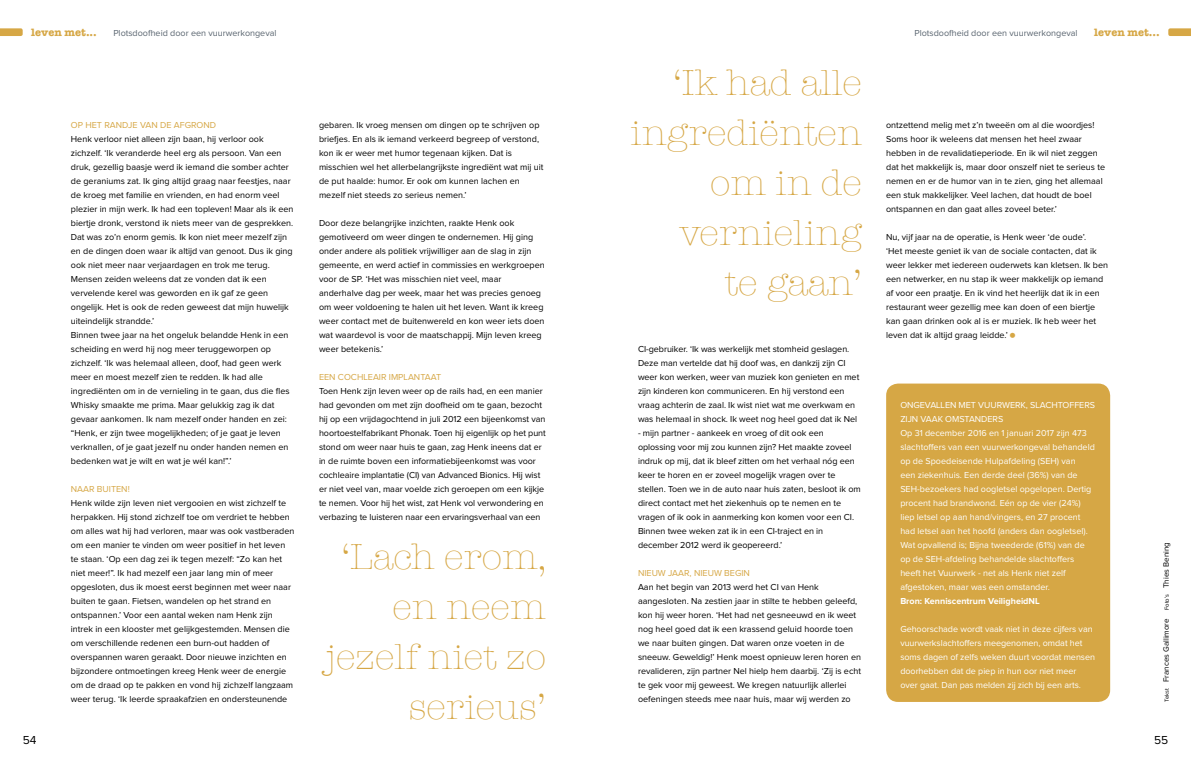
<style>
.page{position:relative;width:1191px;height:766px;background:#fff}
.page>*{position:absolute;margin:0;border:0;box-sizing:border-box;transform-origin:0 0}
.t1{font:300 37px/50px "American Typewriter";color:#d6a745;text-align:right}
.t2{font:12px "Proxima Nova";color:#000}
.t3{font:700 11px "American Typewriter";color:#d6a745}
.t4{font:9px/14px "Proxima Nova";color:#000}
.t5{font:9px/14px "Proxima Nova";color:#fff}
.t6{font:9px "Proxima Nova";color:#d6a745}
.t7{font:9px "Proxima Nova";color:#59646f}
.t8{font:700 9px "Proxima Nova";color:#fff}
.t9{font:8px "Proxima Nova";color:#000}
.s1{font-size:6px}
</style>
<div class="page">
<svg style="left:1168px;top:28px;width:23px;height:8px"></svg>
<svg style="left:0;top:28px;width:23px;height:8px"></svg>
<div style="left:886px;top:383px;width:224px;height:318px;background:#d6a745;border-radius:12px"></div>
<p class="t3" style="left:31px;top:23px;width:67px">leven met...</p>
<p class="t7" style="left:113px;top:29px;width:165px">Plotsdoofheid door een vuurwerkongeval</p>
<p class="t7" style="left:914px;top:29px;width:165px">Plotsdoofheid door een vuurwerkongeval</p>
<p class="t3" style="left:1094px;top:23px;width:67px">leven met...</p>
<h2 class="t2" style="left:23px;top:734px;width:15px">54</h2>
<p class="t6" style="left:71px;top:120px;width:147px">OP HET RANDJE VAN DE AFGROND</p>
<p class="t4" style="left:71px;top:132px;width:224px">Henk verloor niet alleen zijn baan, hij verloor ook zichzelf. ‘Ik veranderde heel erg als persoon. Van een druk, gezellig baasje werd ik iemand die somber achter de geraniums zat. Ik ging altijd graag naar feestjes, naar de kroeg met familie en vrienden, en had enorm veel plezier in mijn werk. Ik had een topleven! Maar als ik een biertje dronk, verstond ik niets meer van de gesprekken.<br>Dat was zo’n enorm gemis. Ik kon niet meer mezelf zijn en de dingen doen waar ik altijd van genoot. Dus ik ging ook niet meer naar verjaardagen en trok me terug.<br>Mensen zeiden weleens dat ze vonden dat ik een vervelende kerel was geworden en ik gaf ze geen ongelijk. Het is ook de reden geweest dat mijn huwelijk uiteindelijk strandde.’<br>Binnen twee jaar na het ongeluk belandde Henk in een scheiding en werd hij nog meer teruggeworpen op zichzelf. ‘Ik was helemaal alleen, doof, had geen werk meer en moest mezelf zien te redden. Ik had alle ingrediënten om in de vernieling in te gaan, dus die fles Whisky smaakte me prima. Maar gelukkig zag ik dat gevaar aankomen. Ik nam mezelf onder handen en zei: “Henk, er zijn twee mogelijkheden; of je gaat je leven verknallen, of je gaat jezelf nu onder handen nemen en bedenken wat je wilt en wat je wél kan!”.’</p>
<p class="t6" style="left:71px;top:484px;width:60px">NAAR BUITEN!</p>
<p class="t4" style="left:71px;top:496px;width:225px">Henk wilde zijn leven niet vergooien en wist zichzelf te herpakken. Hij stond zichzelf toe om verdriet te hebben om alles wat hij had verloren, maar was ook vastberaden om een manier te vinden om weer positief in het leven te staan. ‘Op een dag zei ik tegen mezelf: “Zo kan het niet meer!”. Ik had mezelf een jaar lang min of meer opgesloten, dus ik moest eerst beginnen met weer naar buiten te gaan. Fietsen, wandelen op het strand en ontspannen.’ Voor een aantal weken nam Henk zijn intrek in een klooster met gelijkgestemden. Mensen die om verschillende redenen een burn-out hadden of overspannen waren geraakt. Door nieuwe inzichten en bijzondere ontmoetingen kreeg Henk weer de energie om de draad op te pakken en vond hij zichzelf langzaam weer terug. ‘Ik leerde spraakafzien en ondersteunende</p>
<p class="t4" style="left:319px;top:118px;width:226px">gebaren. Ik vroeg mensen om dingen op te schrijven op briefjes. En als ik iemand verkeerd begreep of verstond, kon ik er weer met humor tegenaan kijken. Dat is misschien wel het allerbelangrijkste ingrediënt wat mij uit de put haalde: humor. Er ook om kunnen lachen en mezelf niet steeds zo serieus nemen.’</p>
<p class="t4" style="left:319px;top:216px;width:227px">Door deze belangrijke inzichten, raakte Henk ook gemotiveerd om weer dingen te ondernemen. Hij ging onder andere als politiek vrijwilliger aan de slag in zijn gemeente, en werd actief in commissies en werkgroepen voor de SP. ‘Het was misschien niet veel, maar anderhalve dag per week, maar het was precies genoeg om weer voldoening te halen uit het leven. Want ik kreeg weer contact met de buitenwereld en kon weer iets doen wat waardevol is voor de maatschappij. Mijn leven kreeg weer betekenis.’</p>
<p class="t6" style="left:319px;top:373px;width:124px">EEN COCHLEAIR IMPLANTAAT</p>
<p class="t4" style="left:319px;top:384px;width:228px">Toen Henk zijn leven weer op de rails had, en een manier had gevonden om met zijn doofheid om te gaan, bezocht hij op een vrijdagochtend in juli 2012 een bijeenkomst van hoortoestelfabrikant Phonak. Toen hij eigenlijk op het punt stond om weer naar huis te gaan, zag Henk ineens dat er in de ruimte boven een informatiebijeenkomst was voor cochleaire implantatie (CI) van Advanced Bionics. Hij wist er niet veel van, maar voelde zich geroepen om een kijkje te nemen. Voor hij het wist, zat Henk vol verwondering en verbazing te luisteren naar een ervaringsverhaal van een</p>
<h1 class="t1" style="left:326px;top:530px;width:221px">‘Lach erom, en neem jezelf niet zo serieus’</h1>
<h1 class="t1" style="left:630px;top:56px;width:233px">‘Ik had alle ingrediënten om in de vernieling<br>te gaan’</h1>
<p class="t4" style="left:638px;top:342px;width:223px">CI-gebruiker. ‘Ik was werkelijk met stomheid geslagen.<br>Deze man vertelde dat hij doof was, en dankzij zijn CI weer kon werken, weer van muziek kon genieten en met zijn kinderen kon communiceren. En hij verstond een vraag achterin de zaal. Ik wist niet wat me overkwam en was helemaal in shock. Ik weet nog heel goed dat ik Nel</p>
<p class="t4" style="left:638px;top:426px;width:224px">- mijn partner - aankeek en vroeg of dit ook een oplossing voor mij zou kunnen zijn? Het maakte zoveel indruk op mij, dat ik bleef zitten om het verhaal nóg een keer te horen en er zoveel mogelijk vragen over te stellen. Toen we in de auto naar huis zaten, besloot ik om direct contact met het ziekenhuis op te nemen en te vragen of ik ook in aanmerking kon komen voor een CI.<br>Binnen twee weken zat ik in een CI-traject en in december 2012 werd ik geopereerd.’</p>
<p class="t6" style="left:638px;top:568px;width:113px">NIEUW JAAR, NIEUW BEGIN</p>
<p class="t4" style="left:638px;top:580px;width:225px">Aan het begin van 2013 werd het CI van Henk aangesloten. Na zestien jaar in stilte te hebben geleefd, kon hij weer horen. ‘Het had net gesneeuwd en ik weet nog heel goed dat ik een krassend geluid hoorde toen we naar buiten gingen. Dat waren onze voeten in de sneeuw. Geweldig!’ Henk moest opnieuw leren horen en revalideren, zijn partner Nel hielp hem daarbij. ‘Zij is echt te gek voor mij geweest. We kregen natuurlijk allerlei oefeningen steeds mee naar huis, maar wij werden zo</p>
<p class="t4" style="left:886px;top:118px;width:220px">ontzettend melig met z’n tweeën om al die woordjes!<br>Soms hoor ik weleens dat mensen het heel zwaar hebben in de revalidatieperiode. En ik wil niet zeggen dat het makkelijk is, maar door onszelf niet te serieus te nemen en er de humor van in te zien, ging het allemaal een stuk makkelijker. Veel lachen, dat houdt de boel ontspannen en dan gaat alles zoveel beter.’</p>
<p class="t4" style="left:886px;top:230px;width:223px">Nu, vijf jaar na de operatie, is Henk weer ‘de oude’.<br>‘Het meeste geniet ik van de sociale contacten, dat ik weer lekker met iedereen ouderwets kan kletsen. Ik ben een netwerker, en nu stap ik weer makkelijk op iemand af voor een praatje. En ik vind het heerlijk dat ik in een restaurant weer gezellig mee kan doen of een biertje kan gaan drinken ook al is er muziek. Ik heb weer het leven dat ik altijd graag leidde.’</p>
<p class="t5" style="left:900px;top:398px;width:196px">ONGEVALLEN MET VUURWERK, SLACHTOFFERS ZIJN VAAK OMSTANDERS<br>Op 31 december 2016 en 1 januari 2017 zijn 473 slachtoffers van een vuurwerkongeval behandeld op de Spoedeisende Hulpafdeling (SEH) van<br>een ziekenhuis. Een derde deel (36%) van de SEH-bezoekers had oogletsel opgelopen. Dertig procent had brandwond. Eén op de vier (24%) liep letsel op aan hand/vingers, en 27 procent had letsel aan het hoofd (anders dan oogletsel).<br>Wat opvallend is; Bijna tweederde (61%) van de op de SEH-afdeling behandelde slachtoffers heeft het Vuurwerk - net als Henk niet zelf afgestoken, maar was een omstander.</p>
<p class="t8" style="left:900px;top:596px;width:141px">Bron: Kenniscentrum VeiligheidNL</p>
<p class="t5" style="left:900px;top:622px;width:196px">Gehoorschade wordt vaak niet in deze cijfers van vuurwerkslachtoffers meegenomen, omdat het soms dagen of zelfs weken duurt voordat mensen doorhebben dat de piep in hun oor niet meer over gaat. Dan pas melden zij zich bij een arts.</p>
<p class="t9" style="left:1162px;top:701px;width:161px;rotate:-90deg"><span class="s1">Tekst</span> Frances Gallimore <span class="s1">Foto’s</span> Thies Bening</p>
<h2 class="t2" style="left:1154px;top:734px;width:16px">55</h2>
</div>
